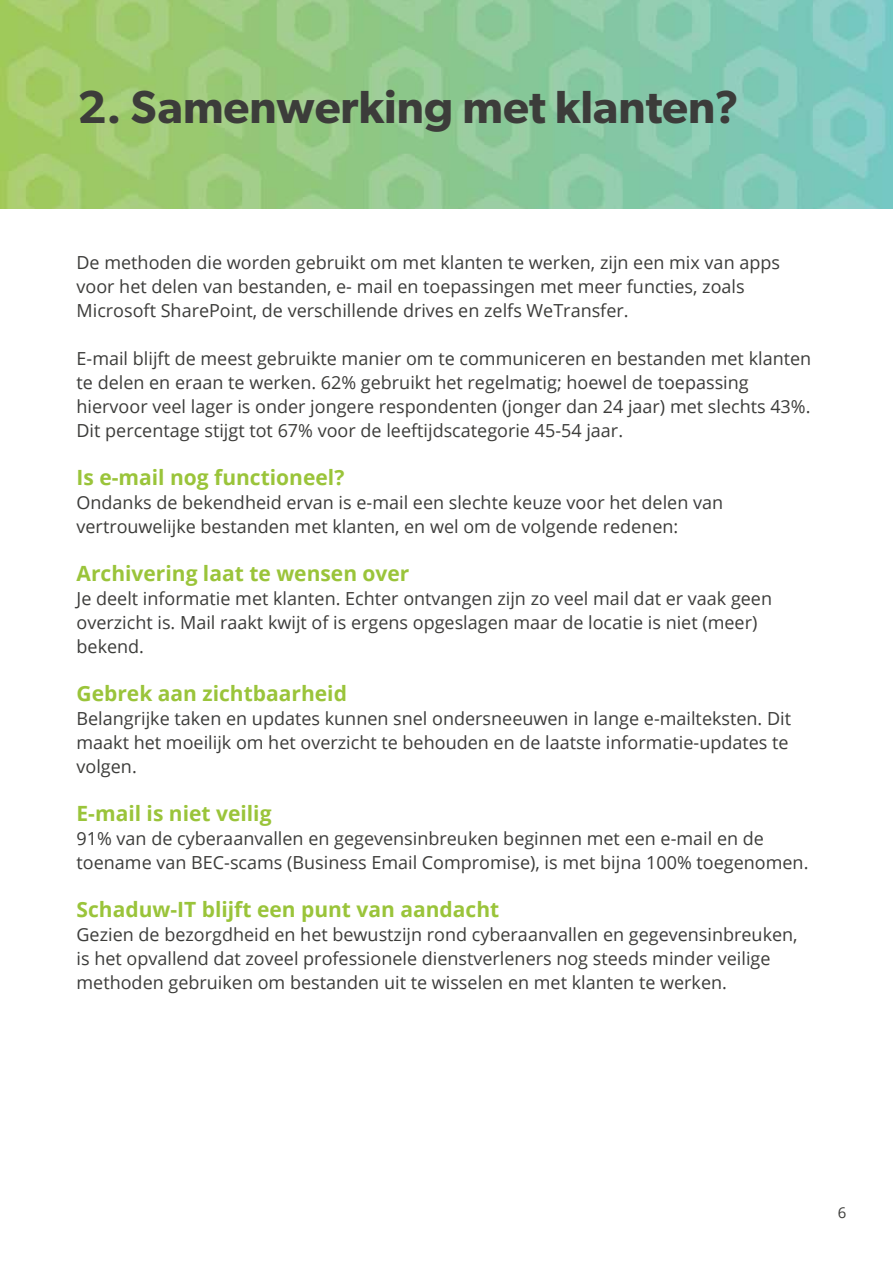
<style>
.page{position:relative;width:893px;height:1263px;background:#fff}
.page>*{position:absolute;margin:0;border:0;box-sizing:border-box;transform-origin:0 0}
.t1{font:600 46.5px "Gibson";color:#3c3c3a}
.t2{font:700 21px "Open Sans";color:#9ac43a}
.t3{font:18px/24px "Open Sans";color:#3c3c3a}
.t4{font:15px "Open Sans";color:#3c3c3a}
</style>
<div class="page">
<img style="left:0;top:0;width:893px;height:208px">
<h1 class="t1" style="left:77px;top:79px;width:663px">2. Samenwerking met klanten?</h1>
<p class="t3" style="left:77px;top:250px;width:705px">De methoden die worden gebruikt om met klanten te werken, zijn een mix van apps voor het delen van bestanden, e- mail en toepassingen met meer functies, zoals<br>Microsoft SharePoint, de verschillende drives en zelfs WeTransfer.</p>
<p class="t3" style="left:77px;top:346px;width:736px">E-mail blijft de meest gebruikte manier om te communiceren en bestanden met klanten te delen en eraan te werken. 62% gebruikt het regelmatig; hoewel de toepassing hiervoor veel lager is onder jongere respondenten (jonger dan 24 jaar) met slechts 43%.<br>Dit percentage stijgt tot 67% voor de leeftijdscategorie 45-54 jaar.</p>
<p class="t2" style="left:77px;top:462px;width:269px">Is e-mail nog functioneel?</p>
<p class="t3" style="left:77px;top:490px;width:648px">Ondanks de bekendheid ervan is e-mail een slechte keuze voor het delen van vertrouwelijke bestanden met klanten, en wel om de volgende redenen:</p>
<p class="t2" style="left:77px;top:558px;width:334px">Archivering laat te wensen over</p>
<p class="t3" style="left:77px;top:586px;width:697px">Je deelt informatie met klanten. Echter ontvangen zijn zo veel mail dat er vaak geen overzicht is. Mail raakt kwijt of is ergens opgeslagen maar de locatie is niet (meer) bekend.</p>
<p class="t2" style="left:77px;top:678px;width:272px">Gebrek aan zichtbaarheid</p>
<p class="t3" style="left:77px;top:706px;width:716px">Belangrijke taken en updates kunnen snel ondersneeuwen in lange e-mailteksten. Dit maakt het moeilijk om het overzicht te behouden en de laatste informatie-updates te volgen.</p>
<p class="t2" style="left:77px;top:798px;width:197px">E-mail is niet veilig</p>
<p class="t3" style="left:77px;top:826px;width:733px">91% van de cyberaanvallen en gegevensinbreuken beginnen met een e-mail en de toename van BEC-scams (Business Email Compromise), is met bijna 100% toegenomen.</p>
<p class="t2" style="left:77px;top:894px;width:424px">Schaduw-IT blijft een punt van aandacht</p>
<p class="t3" style="left:77px;top:922px;width:723px">Gezien de bezorgdheid en het bewustzijn rond cyberaanvallen en gegevensinbreuken, is het opvallend dat zoveel professionele dienstverleners nog steeds minder veilige methoden gebruiken om bestanden uit te wisselen en met klanten te werken.</p>
<p class="t4" style="left:838px;top:1203px;width:10px">6</p>
</div>
